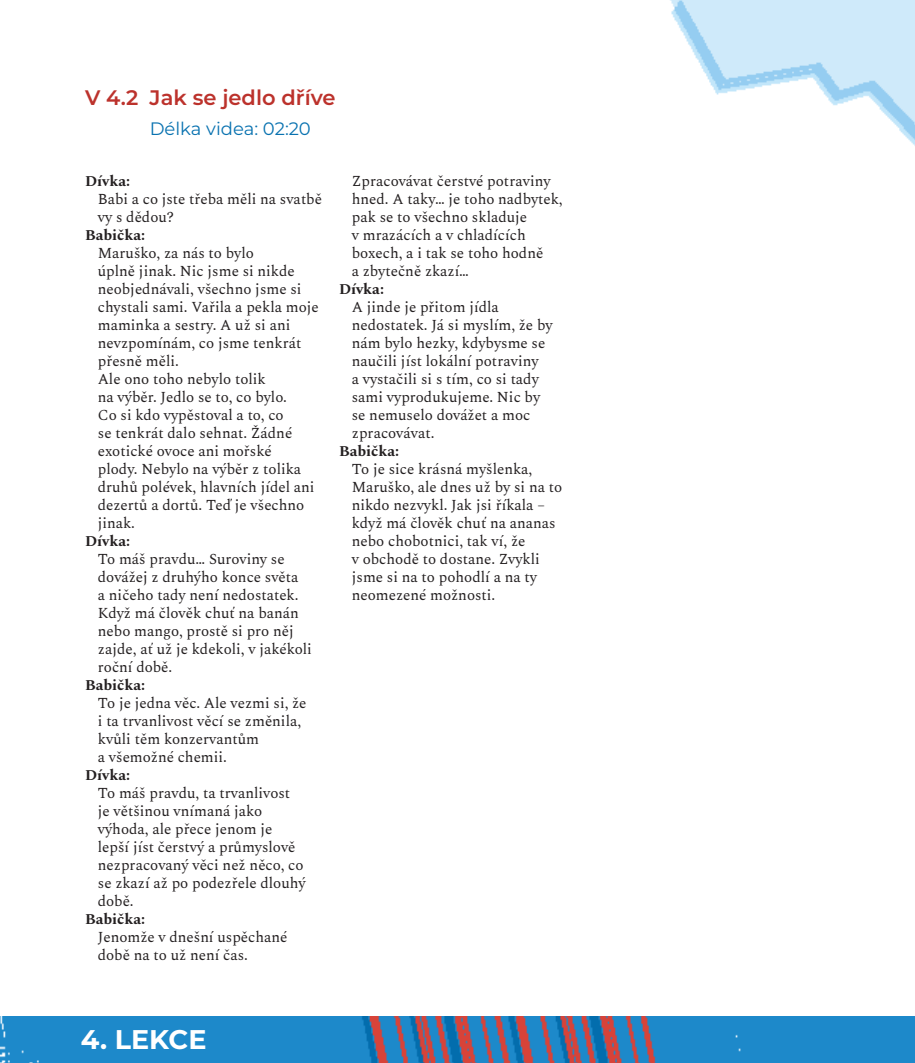
<style>
.page{position:relative;width:915px;height:1063px;background:#fff}
.page>*{position:absolute;margin:0;border:0;box-sizing:border-box;transform-origin:0 0}
.t1{font:700 27px "Montserrat";color:#fff}
.blok1{font:600 21px "Montserrat";color:#bc322c}
.Blok2{font:18px "Montserrat";color:#0972b0}
.Text_0{font:15px/18px "Spectral";color:#231f20}
.Osoba{font:700 15px "Spectral";color:#231f20}
</style>
<div class="page">
<img style="left:0;top:1016px;width:914px;height:47px">
<img style="left:670px;top:0;width:244px;height:145px">
<p class="blok1" style="left:85px;top:83px;width:252px">V 4.2 Jak se jedlo dříve</p>
<p class="Blok2" style="left:150px;top:117px;width:163px">Délka videa: 02:20</p>
<p class="Osoba" style="left:85px;top:170px;width:46px">Dívka:</p>
<p class="Text_0" style="left:98px;top:190px;width:225px">Babi a co jste třeba měli na svatbě vy s dědou?</p>
<p class="Osoba" style="left:85px;top:224px;width:62px">Babička:</p>
<p class="Text_0" style="left:98px;top:244px;width:222px">Maruško, za nás to bylo<br>úplně jinak. Nic jsme si nikde neobjednávali, všechno jsme si chystali sami. Vařila a pekla moje maminka a sestry. A už si ani nevzpomínám, co jsme tenkrát přesně měli.</p>
<p class="Text_0" style="left:98px;top:370px;width:218px">Ale ono toho nebylo tolik<br>na výběr. Jedlo se to, co bylo.<br>Co si kdo vypěstoval a to, co<br>se tenkrát dalo sehnat. Žádné exotické ovoce ani mořské plody. Nebylo na výběr z tolika druhů polévek, hlavních jídel ani dezertů a dortů. Teď je všechno jinak.</p>
<p class="Osoba" style="left:85px;top:530px;width:46px">Dívka:</p>
<p class="Text_0" style="left:98px;top:550px;width:215px">To máš pravdu… Suroviny se dovážej z druhýho konce světa<br>a ničeho tady není nedostatek.<br>Když má člověk chuť na banán nebo mango, prostě si pro něj zajde, ať už je kdekoli, v jakékoli roční době.</p>
<p class="Osoba" style="left:85px;top:674px;width:62px">Babička:</p>
<p class="Text_0" style="left:98px;top:694px;width:210px">To je jedna věc. Ale vezmi si, že i ta trvanlivost věcí se změnila, kvůli těm konzervantům<br>a všemožné chemii.</p>
<p class="Osoba" style="left:85px;top:764px;width:46px">Dívka:</p>
<p class="Text_0" style="left:98px;top:784px;width:209px">To máš pravdu, ta trvanlivost je většinou vnímaná jako výhoda, ale přece jenom je lepší jíst čerstvý a průmyslově nezpracovaný věci než něco, co se zkazí až po podezřele dlouhý době.</p>
<p class="Osoba" style="left:85px;top:908px;width:62px">Babička:</p>
<p class="Text_0" style="left:98px;top:928px;width:191px">Jenomže v dnešní uspěchané době na to už není čas.</p>
<p class="Text_0" style="left:351px;top:172px;width:212px">Zpracovávat čerstvé potraviny hned. A taky… je toho nadbytek, pak se to všechno skladuje<br>v mrazácích a v chladících boxech, a i tak se toho hodně<br>a zbytečně zkazí…</p>
<p class="Osoba" style="left:339px;top:278px;width:46px">Dívka:</p>
<p class="Text_0" style="left:351px;top:298px;width:202px">A jinde je přitom jídla nedostatek. Já si myslím, že by nám bylo hezky, kdybysme se naučili jíst lokální potraviny<br>a vystačili si s tím, co si tady sami vyprodukujeme. Nic by se nemuselo dovážet a moc zpracovávat.</p>
<p class="Osoba" style="left:339px;top:440px;width:62px">Babička:</p>
<p class="Text_0" style="left:351px;top:460px;width:212px">To je sice krásná myšlenka,<br>Maruško, ale dnes už by si na to nikdo nezvykl. Jak jsi říkala – když má člověk chuť na ananas nebo chobotnici, tak ví, že<br>v obchodě to dostane. Zvykli jsme si na to pohodlí a na ty neomezené možnosti.</p>
<h1 class="t1" style="left:81px;top:1020px;width:127px">4. LEKCE</h1>
</div>
